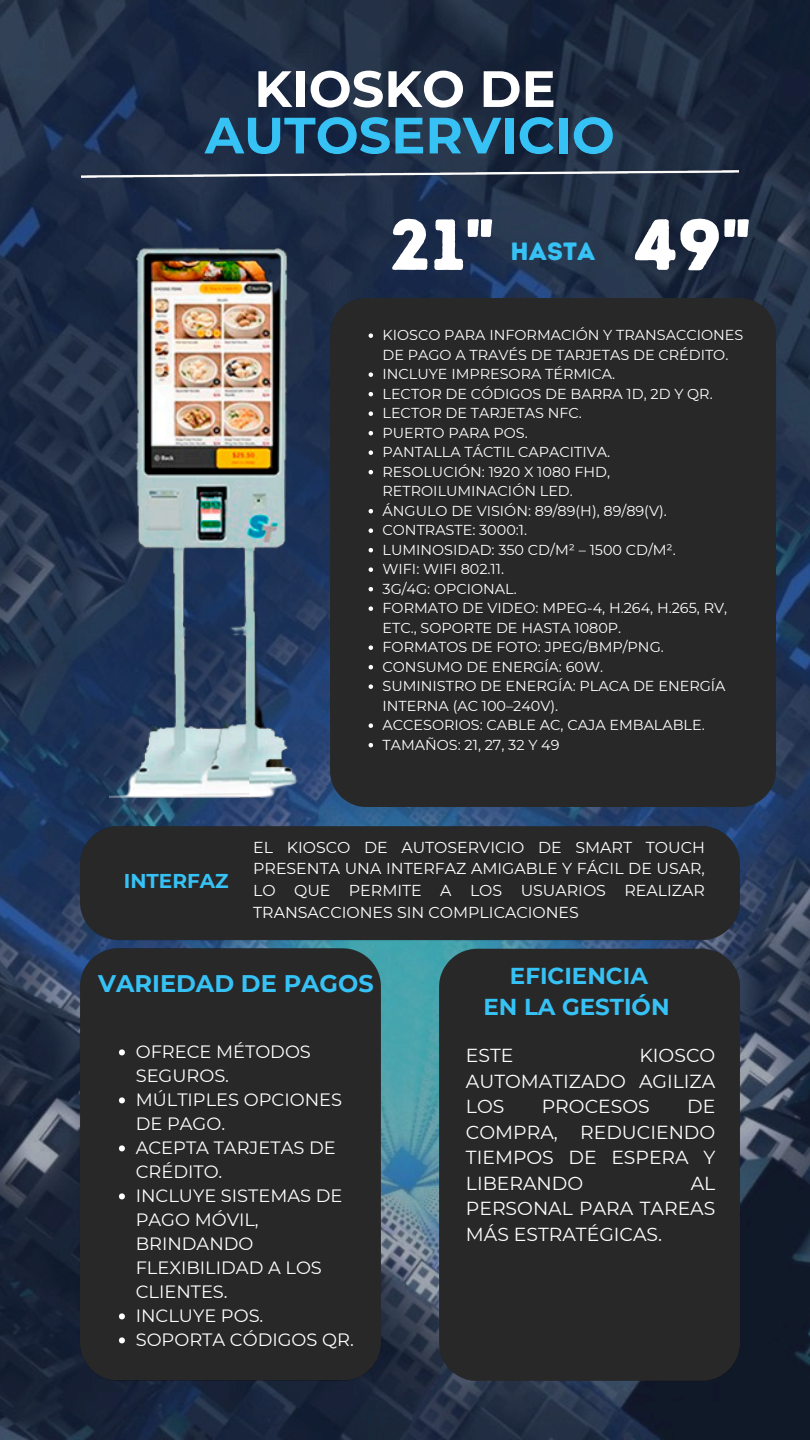
<style>
.page{position:relative;width:810px;height:1440px;background:#fff}
.page>*{position:absolute;margin:0;border:0;box-sizing:border-box;transform-origin:0 0}
.t1{font:72.1px "Intro Rust Base";color:#fff}
.t2{font:700 51px/46.5px "Montserrat";color:#37c2f6;text-align:center}
.t3{font:25px "Intro Rust Base";color:#37c2f6}
.t4{font:700 24px "Montserrat";color:#37c2f6}
.t5{font:700 23px/31.5px "Montserrat";color:#37c2f6;text-align:center}
.t6{font:700 20px "Montserrat";color:#37c2f6}
.t7{font:18.8px/25.5px "Montserrat";color:#fff;text-align:justify}
.t8{font:17.8px/24px "Montserrat";color:#fff}
.t9{font:15.8px/21.8px "Montserrat";color:#fff;text-align:justify}
.t10{font:14.4px/19.5px "Montserrat";color:#fff}
.s1{color:#fff}
</style>
<div class="page">
<img style="left:0;top:0;width:810px;height:1440px">
<img style="left:81px;top:171px;width:658px;height:6px">
<div style="left:330px;top:299px;width:445px;height:507px;background:#282828"></div>
<img style="left:76px;top:822px;width:668px;height:564px">
<img style="left:109px;top:112px;width:215px;height:756px">
<img style="left:182px;top:720px;width:69px;height:146px">
<svg style="left:369px;top:333px;width:4px;height:5px"></svg>
<svg style="left:369px;top:372px;width:4px;height:5px"></svg>
<svg style="left:369px;top:392px;width:4px;height:4px"></svg>
<svg style="left:369px;top:411px;width:4px;height:5px"></svg>
<svg style="left:369px;top:431px;width:4px;height:4px"></svg>
<svg style="left:369px;top:450px;width:4px;height:5px"></svg>
<svg style="left:369px;top:470px;width:4px;height:4px"></svg>
<svg style="left:369px;top:509px;width:4px;height:4px"></svg>
<svg style="left:369px;top:528px;width:4px;height:5px"></svg>
<svg style="left:369px;top:548px;width:4px;height:4px"></svg>
<svg style="left:369px;top:567px;width:4px;height:5px"></svg>
<svg style="left:369px;top:587px;width:4px;height:4px"></svg>
<svg style="left:369px;top:606px;width:4px;height:5px"></svg>
<svg style="left:369px;top:645px;width:4px;height:5px"></svg>
<svg style="left:369px;top:665px;width:4px;height:4px"></svg>
<svg style="left:369px;top:684px;width:4px;height:5px"></svg>
<svg style="left:369px;top:723px;width:4px;height:5px"></svg>
<svg style="left:369px;top:743px;width:4px;height:4px"></svg>
<svg style="left:119px;top:1049px;width:6px;height:6px"></svg>
<svg style="left:119px;top:1097px;width:6px;height:6px"></svg>
<svg style="left:119px;top:1145px;width:6px;height:6px"></svg>
<svg style="left:119px;top:1193px;width:6px;height:6px"></svg>
<svg style="left:119px;top:1313px;width:6px;height:6px"></svg>
<svg style="left:119px;top:1337px;width:6px;height:6px"></svg>
<h2 class="t2" style="left:205px;top:65px;width:411px"><span class="s1">KIOSKO DE<br></span>AUTOSERVICIO</h2>
<p class="t1" style="left:389px;top:201px;width:106px">21"</p>
<p class="t1" style="left:633px;top:201px;width:119px">49"</p>
<p class="t3" style="left:511px;top:236px;width:86px">HASTA</p>
<h1 class="t10" style="left:383px;top:325px;width:362px">KIOSCO PARA INFORMACIÓN Y TRANSACCIONES<br>DE PAGO A TRAVÉS DE TARJETAS DE CRÉDITO.</h1>
<h4 class="t10" style="left:383px;top:364px;width:234px">INCLUYE IMPRESORA TÉRMICA.</h4>
<p class="t10" style="left:383px;top:384px;width:332px">LECTOR DE CÓDIGOS DE BARRA 1D, 2D Y QR.</p>
<p class="t10" style="left:383px;top:403px;width:201px">LECTOR DE TARJETAS NFC.</p>
<p class="t10" style="left:383px;top:423px;width:147px">PUERTO PARA POS.</p>
<p class="t10" style="left:383px;top:442px;width:229px">PANTALLA TÁCTIL CAPACITIVA.</p>
<p class="t10" style="left:383px;top:462px;width:229px">RESOLUCIÓN: 1920 X 1080 FHD,<br>RETROILUMINACIÓN LED.</p>
<p class="t10" style="left:383px;top:501px;width:286px">ÁNGULO DE VISIÓN: 89/89(H), 89/89(V).</p>
<p class="t10" style="left:383px;top:520px;width:146px">CONTRASTE: 3000:1.</p>
<p class="t10" style="left:383px;top:540px;width:295px">LUMINOSIDAD: 350 CD/M² – 1500 CD/M².</p>
<p class="t10" style="left:383px;top:559px;width:123px">WIFI: WIFI 802.11.</p>
<p class="t10" style="left:383px;top:579px;width:136px">3G/4G: OPCIONAL.</p>
<p class="t10" style="left:383px;top:598px;width:346px">FORMATO DE VIDEO: MPEG-4, H.264, H.265, RV,<br>ETC., SOPORTE DE HASTA 1080P.</p>
<p class="t10" style="left:383px;top:637px;width:283px">FORMATOS DE FOTO: JPEG/BMP/PNG.</p>
<p class="t10" style="left:383px;top:657px;width:222px">CONSUMO DE ENERGÍA: 60W.</p>
<p class="t10" style="left:383px;top:676px;width:344px">SUMINISTRO DE ENERGÍA: PLACA DE ENERGÍA<br>INTERNA (AC 100–240V).</p>
<p class="t10" style="left:383px;top:715px;width:324px">ACCESORIOS: CABLE AC, CAJA EMBALABLE.</p>
<p class="t10" style="left:383px;top:735px;width:178px">TAMAÑOS: 21, 27, 32 Y 49</p>
<h1 class="t6" style="left:124px;top:868px;width:106px">INTERFAZ</h1>
<p class="t9" style="left:253px;top:836px;width:453px">EL KIOSCO DE AUTOSERVICIO DE SMART TOUCH PRESENTA UNA INTERFAZ AMIGABLE Y FÁCIL DE USAR, LO QUE PERMITE A LOS USUARIOS REALIZAR TRANSACCIONES SIN COMPLICACIONES</p>
<p class="t4" style="left:98px;top:969px;width:277px">VARIEDAD DE PAGOS</p>
<p class="t5" style="left:484px;top:960px;width:188px">EFICIENCIA<br>EN LA GESTIÓN</p>
<p class="t8" style="left:136px;top:1039px;width:177px">OFRECE MÉTODOS<br>SEGUROS.</p>
<p class="t8" style="left:136px;top:1087px;width:208px">MÚLTIPLES OPCIONES<br>DE PAGO.</p>
<h5 class="t8" style="left:136px;top:1135px;width:202px">ACEPTA TARJETAS DE<br>CRÉDITO.</h5>
<p class="t8" style="left:136px;top:1183px;width:208px">INCLUYE SISTEMAS DE<br>PAGO MÓVIL,<br>BRINDANDO<br>FLEXIBILIDAD A LOS<br>CLIENTES.</p>
<h3 class="t8" style="left:136px;top:1303px;width:129px">INCLUYE POS.</h3>
<h3 class="t8" style="left:136px;top:1327px;width:220px">SOPORTA CÓDIGOS QR.</h3>
<p class="t7" style="left:466px;top:1043px;width:251px;text-indent:174px">KIOSCO AUTOMATIZADO AGILIZA LOS</p>
<p class="t7" style="left:466px;top:1043px;width:49px">ESTE</p>
<p class="t7" style="left:542px;top:1094px;width:109px">PROCESOS</p>
<p class="t7" style="left:466px;top:1094px;width:251px;text-indent:221px">DE COMPRA, REDUCIENDO TIEMPOS DE ESPERA Y LIBERANDO</p>
<p class="t7" style="left:466px;top:1170px;width:251px;text-indent:225px">AL PERSONAL PARA TAREAS MÁS ESTRATÉGICAS.</p>
</div>
